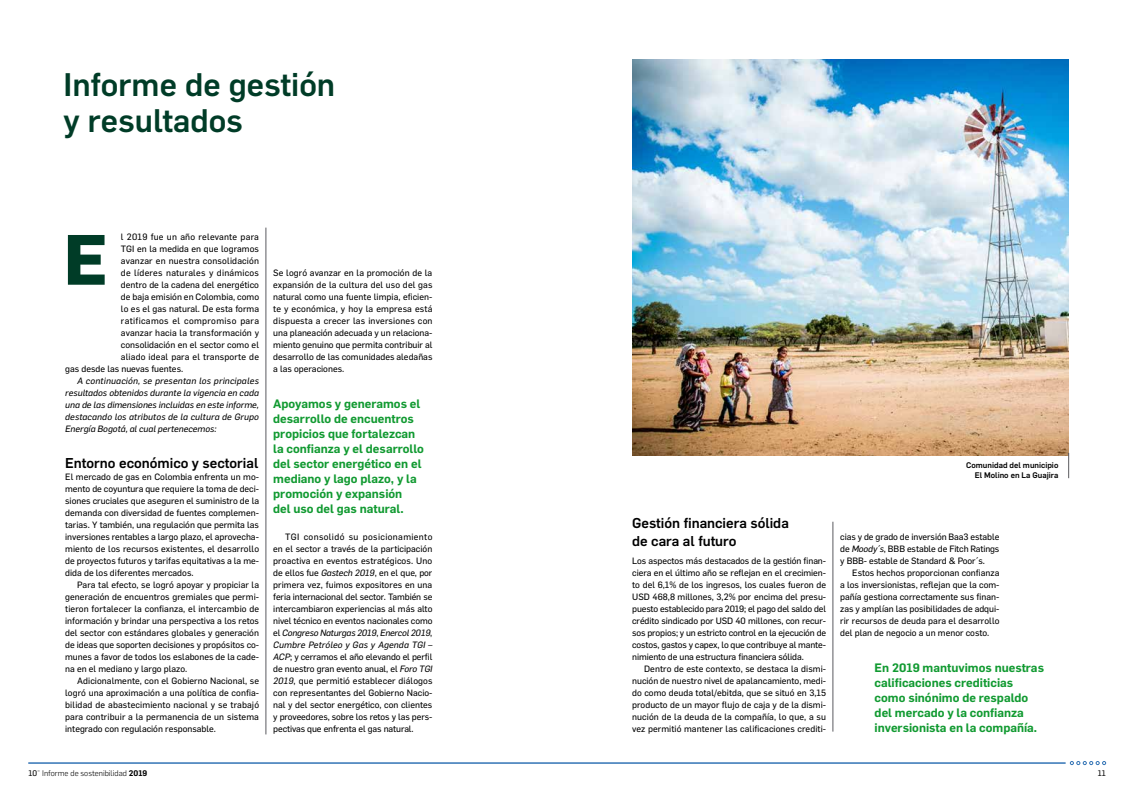
<style>
.page{position:relative;width:1134px;height:794px;background:#fff}
.page>*{position:absolute;margin:0;border:0;box-sizing:border-box;transform-origin:0 0}
.t1{font:700 69.7px "Flama";color:#003c27}
.t2{font:500 32px/36px "Flama";color:#003c27}
.t3{font:500 14px/18px "Flama";color:#000}
.t4{font:600 12px/15px "Flama";color:#119a31}
.t5{font:9px/12px "Flama Basic";color:#000;text-align:justify}
.t6{font:italic 9px/12px "Flama Basic";color:#000;text-align:justify}
.t7{font:9px "Flama Basic";letter-spacing:.025em;color:#000}
.t8{font:9px "Flama Basic";letter-spacing:.02em;color:#000}
.t9{font:9px "Flama Basic";letter-spacing:.035em;color:#000}
.t10{font:500 8px/10px "Flama";color:#000;text-align:right}
.t11{font:300 8px "Flama";color:#000}
.t12{font:8px "Flama Basic";color:#000}
.s1{font-style:italic}
.s2{font-family:"Flama Basic";font-weight:400}
.s3{font-weight:600}
</style>
<div class="page">
<hr style="left:266px;top:228px;width:1px;height:506px;background:#5b5b5f">
<hr style="left:833px;top:522px;width:1px;height:209px;background:#5b5b5f">
<img style="left:632px;top:60px;width:437px;height:396px">
<svg style="left:1068px;top:453px;width:1px;height:25px"></svg>
<svg style="left:1070px;top:761px;width:36px;height:4px"></svg>
<hr style="left:28px;top:763px;width:1037px;height:1px;background:#3273b5">
<h2 class="t2" style="left:64px;top:64px;width:273px">Informe de gestión y resultados</h2>
<p class="t7" style="left:121px;top:230px;width:140px">l 2019 fue un año relevante para</p>
<p class="t5" style="left:121px;top:242px;width:140px">TGI en la medida en que logramos</p>
<p class="t8" style="left:121px;top:254px;width:140px">avanzar en nuestra consolidación</p>
<p class="t7" style="left:121px;top:266px;width:140px">de líderes naturales y dinámicos</p>
<p class="t5" style="left:121px;top:278px;width:140px">dentro de la cadena del energético</p>
<p class="t5" style="left:121px;top:290px;width:140px">de baja emisión en Colombia, como</p>
<p class="t5" style="left:121px;top:302px;width:140px">lo es el gas natural. De esta forma</p>
<p class="t9" style="left:121px;top:314px;width:140px">ratificamos el compromiso para</p>
<p class="t5" style="left:121px;top:326px;width:140px">avanzar hacia la transformación y</p>
<p class="t5" style="left:121px;top:338px;width:140px">consolidación en el sector como el</p>
<p class="t5" style="left:121px;top:350px;width:140px">aliado ideal para el transporte de</p>
<p class="t5" style="left:65px;top:362px;width:120px">gas desde las nuevas fuentes.</p>
<p class="t6" style="left:65px;top:374px;width:195px;text-indent:12px">A continuación, se presentan los principales resultados obtenidos durante la vigencia en cada una de las dimensiones incluidas en este informe, destacando los atributos de la cultura de Grupo Energía Bogotá, al cual pertenecemos:</p>
<h3 class="t3" style="left:65px;top:453px;width:195px">Entorno económico y sectorial</h3>
<p class="t5" style="left:65px;top:470px;width:195px">El mercado de gas en Colombia enfrenta un mo&shy;mento de coyuntura que requiere la toma de deci&shy;siones cruciales que aseguren el suministro de la demanda con diversidad de fuentes complemen&shy;tarias. Y también, una regulación que permita las inversiones rentables a largo plazo, el aprovecha&shy;miento de los recursos existentes, el desarrollo de proyectos futuros y tarifas equitativas a la me&shy;dida de los diferentes mercados.</p>
<p class="t5" style="left:65px;top:578px;width:195px;text-indent:12px">Para tal efecto, se logró apoyar y propiciar la generación de encuentros gremiales que permi&shy;tieron fortalecer la confianza, el intercambio de información y brindar una perspectiva a los retos del sector con estándares globales y generación de ideas que soporten decisiones y propósitos co&shy;munes a favor de todos los eslabones de la cade&shy;na en el mediano y largo plazo.</p>
<p class="t5" style="left:65px;top:674px;width:195px;text-indent:12px">Adicionalmente, con el Gobierno Nacional, se logró una aproximación a una política de confia&shy;bilidad de abastecimiento nacional y se trabajó para contribuir a la permanencia de un sistema integrado con regulación responsable.</p>
<h1 class="t1" style="left:64px;top:209px;width:46px">E</h1>
<p class="t5" style="left:273px;top:266px;width:161px">Se logró avanzar en la promoción de la expansión de la cultura del uso del gas natural como una fuente limpia, eficien&shy;te y económica, y hoy la empresa está dispuesta a crecer las inversiones con una planeación adecuada y un relaciona&shy;miento genuino que permita contribuir al desarrollo de las comunidades aledañas a las operaciones.</p>
<h3 class="t4" style="left:273px;top:395px;width:152px">Apoyamos y generamos el desarrollo de encuentros propicios que fortalezcan la confianza y el desarrollo del sector energético en el mediano y lago plazo, y la promoción y expansión<br>del uso del gas natural.</h3>
<p class="t5" style="left:273px;top:530px;width:161px;text-indent:12px">TGI consolidó su posicionamiento en el sector a través de la participación proactiva en eventos estratégicos. Uno de ellos fue <span class="s1">Gastech 2019</span>, en el que, por primera vez, fuimos expositores en una feria internacional del sector. También se intercambiaron experiencias al más alto nivel técnico en eventos nacionales como el <span class="s1">Congreso Naturgas 2019</span>, <span class="s1">Enercol 2019</span>, <span class="s1">Cumbre Petróleo y Gas y Agenda TGI – ACP</span>; y cerramos el año elevando el perfil de nuestro gran evento anual, el <span class="s1">Foro TGI 2019</span>, que permitió establecer diálogos con representantes del Gobierno Nacio&shy;nal y del sector energético, con clientes y proveedores, sobre los retos y las pers&shy;pectivas que enfrenta el gas natural.</p>
<p class="t10" style="left:966px;top:459px;width:94px">Comunidad del municipio<br>El Molino en La Guajira</p>
<h3 class="t3" style="left:632px;top:513px;width:158px">Gestión financiera sólida de cara al futuro</h3>
<p class="t5" style="left:632px;top:554px;width:195px">Los aspectos más destacados de la gestión finan&shy;ciera en el último año se reflejan en el crecimien&shy;to del 6,1% de los ingresos, los cuales fueron de USD 468,8 millones, 3,2% por encima del presu&shy;puesto establecido para 2019; el pago del saldo del crédito sindicado por USD 40 millones, con recur&shy;sos propios; y un estricto control en la ejecución de costos, gastos y capex, lo que contribuye al mante&shy;nimiento de una estructura financiera sólida.</p>
<p class="t5" style="left:632px;top:662px;width:195px;text-indent:12px">Dentro de este contexto, se destaca la dismi&shy;nución de nuestro nivel de apalancamiento, medi&shy;do como deuda total/ebitda, que se situó en 3,15 producto de un mayor flujo de caja y de la dismi&shy;nución de la deuda de la compañía, lo que, a su vez permitió mantener las calificaciones crediti-</p>
<p class="t5" style="left:840px;top:530px;width:161px">cias y de grado de inversión Baa3 estable de <span class="s1">Moody´s</span>, BBB estable de Fitch Ratings y BBB- estable de Standard &amp; Poor´s.</p>
<p class="t5" style="left:840px;top:566px;width:161px;text-indent:12px">Estos hechos proporcionan confianza a los inversionistas, reflejan que la com&shy;pañía gestiona correctamente sus finan&shy;zas y amplían las posibilidades de adqui&shy;rir recursos de deuda para el desarrollo del plan de negocio a un menor costo.</p>
<h3 class="t4" style="left:875px;top:659px;width:171px">En 2019 mantuvimos nuestras calificaciones crediticias como sinónimo de respaldo del mercado y la confianza inversionista en la compañía.</h3>
<p class="t11" style="left:28px;top:768px;width:120px"><span class="s2">10</span>¯ Informe de sostenibilidad <span class="s3">2019</span></p>
<p class="t12" style="left:1098px;top:767px;width:10px">11</p>
</div>
